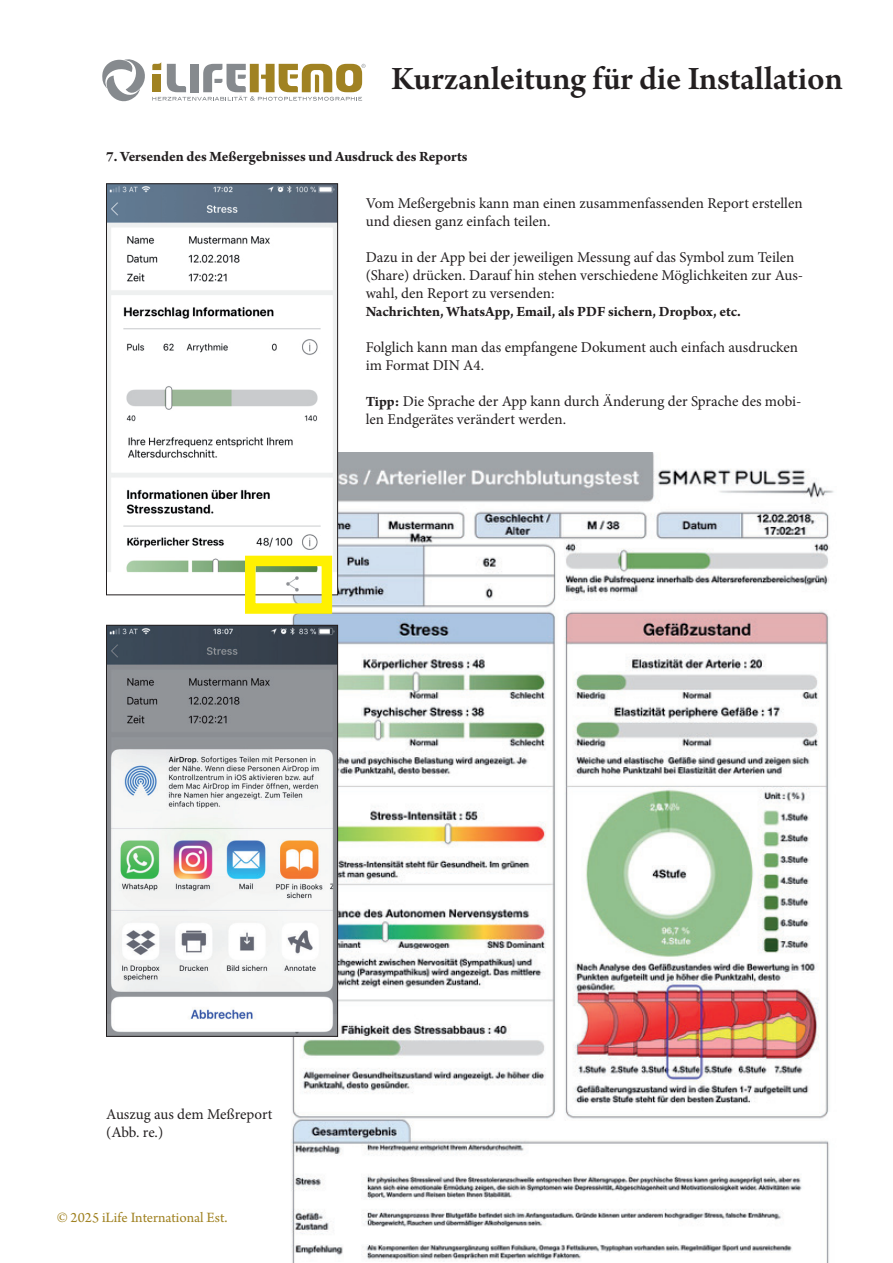
<style>
.page{position:relative;width:893px;height:1263px;background:#fff}
.page>*{position:absolute;margin:0;border:0;box-sizing:border-box;transform-origin:0 0}
.t1{font:600 34.5px "Arno Pro";color:#231f20}
.t2{font:15px/18px "Minion Pro";color:#231f20}
.t3{font:700 15px "Arno Pro";letter-spacing:-.005em;color:#231f20}
.t4{font:15px "Arno Pro";color:#a08222}
.s1{font-family:"Arno Pro";font-weight:700}
</style>
<div class="page">
<svg style="left:102px;top:59px;width:264px;height:43px"></svg>
<img style="left:282px;top:453px;width:552px;height:810px">
<img style="left:108px;top:627px;width:228px;height:407px">
<div style="left:106px;top:625px;width:232px;height:411px;border:1px solid #231f20"></div>
<img style="left:108px;top:186px;width:228px;height:407px">
<div style="left:106px;top:184px;width:232px;height:411px;border:1px solid #231f20"></div>
<div style="left:245px;top:556px;width:87px;height:58px;border:10px solid #fff101"></div>
<h1 class="t1" style="left:391px;top:59px;width:453px">Kurzanleitung für die Installation</h1>
<p class="t3" style="left:106px;top:148px;width:363px">7. Versenden des Meßergebnisses und Ausdruck des Reports</p>
<p class="t2" style="left:366px;top:195px;width:438px">Vom Meßergebnis kann man einen zusammenfassenden Report erstellen und diesen ganz einfach teilen.</p>
<p class="t2" style="left:366px;top:249px;width:439px">Dazu in der App bei der jeweiligen Messung auf das Symbol zum Teilen (Share) drücken. Darauf hin stehen verschiedene Möglichkeiten zur Aus&shy;wahl, den Report zu versenden:</p>
<p class="t3" style="left:366px;top:303px;width:377px">Nachrichten, WhatsApp, Email, als PDF sichern, Dropbox, etc.</p>
<p class="t2" style="left:366px;top:339px;width:434px">Folglich kann man das empfangene Dokument auch einfach ausdrucken im Format DIN A4.</p>
<p class="t2" style="left:366px;top:393px;width:437px"><span class="s1">Tipp:</span> Die Sprache der App kann durch Änderung der Sprache des mobi&shy;len Endgerätes verändert werden.</p>
<p class="t2" style="left:106px;top:1105px;width:168px">Auszug aus dem Meßreport (Abb. re.)</p>
<p class="t4" style="left:57px;top:1209px;width:172px">© 2025 iLife International Est.</p>
</div>
